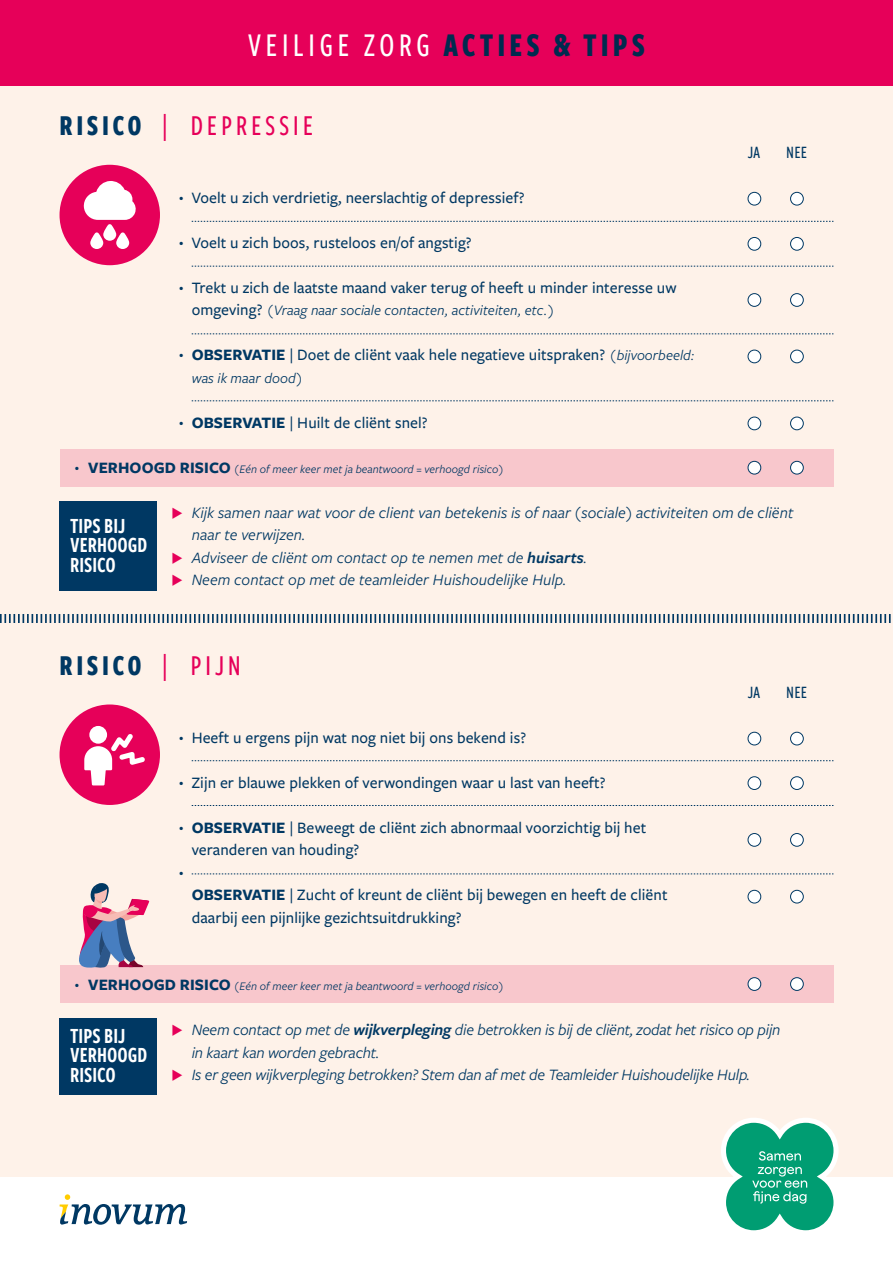
<style>
.page{position:relative;width:893px;height:1263px;background:#fff}
.page>*{position:absolute;margin:0;border:0;box-sizing:border-box;transform-origin:0 0}
.t1{font:500 34.5px "Freight Sans Cmp Pro";letter-spacing:.12em;color:#fff}
.t2{font:500 30px "Freight Sans Cmp Pro";letter-spacing:.12em;color:#e60059}
.t3{font:700 30px "Freight Sans Cmp Pro";letter-spacing:.12em;color:#003863}
.t4{font:22.5px/19.5px "Freight Sans Cmp Pro Semi";color:#fff}
.t5{font:500 18px "Freight Sans Cmp Pro";letter-spacing:.01em;color:#003863}
.t6{font:500 16.5px/22.5px "Freight Sans Pro";letter-spacing:.005em;color:#003863}
.t7{font:italic 16.5px/22.5px "Freight Sans Pro";color:#003863}
.t8{font:italic 15px "Freight Sans Pro";letter-spacing:.005em;color:#003863}
.t9{font:italic 12px "Freight Sans Pro";letter-spacing:.005em;color:#003863}
.t10{font:7.5px "Freight Sans Pro";color:#003863}
.s1{font-weight:700;color:#002b4f}
.s2{font-weight:700;color:#003863}
.s3{font-weight:500;font-style:normal;font-size:16.5px}
.s4{font-weight:700}
.s5{font-weight:400;font-style:italic;font-size:15px}
.s6{font-weight:700;font-style:normal;font-size:16.5px}
.s7{font-weight:600}
.s8{font-weight:500;color:#e60059}
</style>
<div class="page">
<svg style="left:60px;top:1194px;width:127px;height:31px"></svg>
<div style="left:0;top:72px;width:893px;height:1104px;background:#fef2e9"></div>
<svg style="left:718px;top:1118px;width:123px;height:113px"></svg>
<div style="left:60px;top:501px;width:97px;height:90px;background:#003863"></div>
<div style="left:60px;top:1018px;width:97px;height:76px;background:#003863"></div>
<div style="left:0;top:0;width:893px;height:85px;background:#e60059"></div>
<svg style="left:0;top:614px;width:891px;height:9px"></svg>
<svg style="left:192px;top:221px;width:641px;height:1px"></svg>
<svg style="left:192px;top:760px;width:641px;height:1px"></svg>
<svg style="left:192px;top:266px;width:641px;height:1px"></svg>
<svg style="left:192px;top:805px;width:641px;height:1px"></svg>
<svg style="left:192px;top:334px;width:641px;height:1px"></svg>
<svg style="left:192px;top:401px;width:641px;height:1px"></svg>
<svg style="left:192px;top:874px;width:641px;height:1px"></svg>
<div style="left:60px;top:165px;width:100px;height:100px;background:#e60059;border-radius:50%"></div>
<div style="left:790px;top:192px;width:13px;height:13px;background:#fff;border-radius:50%"></div>
<div style="left:790px;top:192px;width:14px;height:13px;border:1px solid #003863;border-radius:50%"></div>
<div style="left:748px;top:192px;width:13px;height:13px;background:#fff;border-radius:50%"></div>
<div style="left:748px;top:192px;width:13px;height:13px;border:1px solid #003863;border-radius:50%"></div>
<div style="left:790px;top:777px;width:13px;height:12px;background:#fff;border-radius:50%"></div>
<div style="left:790px;top:776px;width:14px;height:14px;border:1px solid #003863;border-radius:50%"></div>
<div style="left:748px;top:777px;width:13px;height:12px;background:#fff;border-radius:50%"></div>
<div style="left:748px;top:776px;width:13px;height:14px;border:1px solid #003863;border-radius:50%"></div>
<div style="left:790px;top:732px;width:13px;height:13px;background:#fff;border-radius:50%"></div>
<div style="left:790px;top:732px;width:14px;height:13px;border:1px solid #003863;border-radius:50%"></div>
<div style="left:748px;top:732px;width:13px;height:13px;background:#fff;border-radius:50%"></div>
<div style="left:748px;top:732px;width:13px;height:13px;border:1px solid #003863;border-radius:50%"></div>
<div style="left:790px;top:237px;width:13px;height:13px;background:#fff;border-radius:50%"></div>
<div style="left:790px;top:237px;width:14px;height:14px;border:1px solid #003863;border-radius:50%"></div>
<div style="left:748px;top:237px;width:13px;height:13px;background:#fff;border-radius:50%"></div>
<div style="left:748px;top:237px;width:13px;height:14px;border:1px solid #003863;border-radius:50%"></div>
<div style="left:790px;top:833px;width:13px;height:13px;background:#fff;border-radius:50%"></div>
<div style="left:790px;top:833px;width:14px;height:14px;border:1px solid #003863;border-radius:50%"></div>
<div style="left:748px;top:833px;width:13px;height:13px;background:#fff;border-radius:50%"></div>
<div style="left:748px;top:833px;width:13px;height:14px;border:1px solid #003863;border-radius:50%"></div>
<div style="left:790px;top:294px;width:13px;height:12px;background:#fff;border-radius:50%"></div>
<div style="left:790px;top:293px;width:14px;height:14px;border:1px solid #003863;border-radius:50%"></div>
<div style="left:748px;top:294px;width:13px;height:12px;background:#fff;border-radius:50%"></div>
<div style="left:748px;top:293px;width:13px;height:14px;border:1px solid #003863;border-radius:50%"></div>
<div style="left:790px;top:890px;width:13px;height:13px;background:#fff;border-radius:50%"></div>
<div style="left:790px;top:890px;width:14px;height:13px;border:1px solid #003863;border-radius:50%"></div>
<div style="left:748px;top:890px;width:13px;height:13px;background:#fff;border-radius:50%"></div>
<div style="left:748px;top:890px;width:13px;height:13px;border:1px solid #003863;border-radius:50%"></div>
<div style="left:790px;top:350px;width:13px;height:13px;background:#fff;border-radius:50%"></div>
<div style="left:790px;top:350px;width:14px;height:13px;border:1px solid #003863;border-radius:50%"></div>
<div style="left:748px;top:350px;width:13px;height:13px;background:#fff;border-radius:50%"></div>
<div style="left:748px;top:350px;width:13px;height:13px;border:1px solid #003863;border-radius:50%"></div>
<div style="left:790px;top:417px;width:13px;height:13px;background:#fff;border-radius:50%"></div>
<div style="left:790px;top:417px;width:14px;height:13px;border:1px solid #003863;border-radius:50%"></div>
<div style="left:748px;top:417px;width:13px;height:13px;background:#fff;border-radius:50%"></div>
<div style="left:748px;top:417px;width:13px;height:13px;border:1px solid #003863;border-radius:50%"></div>
<div style="left:60px;top:449px;width:773px;height:37px;background:#f8c7cc"></div>
<div style="left:60px;top:965px;width:773px;height:37px;background:#f8c7cc"></div>
<div style="left:790px;top:461px;width:13px;height:13px;background:#fff;border-radius:50%"></div>
<div style="left:790px;top:461px;width:14px;height:13px;border:1px solid #003863;border-radius:50%"></div>
<div style="left:748px;top:461px;width:13px;height:13px;background:#fff;border-radius:50%"></div>
<div style="left:748px;top:461px;width:13px;height:13px;border:1px solid #003863;border-radius:50%"></div>
<div style="left:790px;top:978px;width:13px;height:12px;background:#fff;border-radius:50%"></div>
<div style="left:790px;top:977px;width:14px;height:14px;border:1px solid #003863;border-radius:50%"></div>
<div style="left:748px;top:978px;width:13px;height:12px;background:#fff;border-radius:50%"></div>
<div style="left:748px;top:977px;width:13px;height:14px;border:1px solid #003863;border-radius:50%"></div>
<div style="left:60px;top:704px;width:100px;height:101px;background:#e60059;border-radius:50%"></div>
<svg style="left:83px;top:181px;width:53px;height:68px"></svg>
<svg style="left:79px;top:883px;width:70px;height:85px"></svg>
<div style="left:89px;top:726px;width:18px;height:18px;background:#fff;border-radius:50%"></div>
<svg style="left:84px;top:734px;width:61px;height:51px"></svg>
<h1 class="t1" style="left:248px;top:21px;width:399px">VEILIGE ZORG <span class="s1">ACTIES &amp; TIPS</span></h1>
<h2 class="t2" style="left:60px;top:105px;width:255px"><span class="s2">RISICO</span> | DEPRESSIE</h2>
<p class="t10" style="left:180px;top:192px;width:5px">X</p>
<p class="t10" style="left:180px;top:237px;width:5px">X</p>
<p class="t10" style="left:180px;top:282px;width:5px">X</p>
<p class="t10" style="left:180px;top:350px;width:5px">X</p>
<p class="t10" style="left:180px;top:417px;width:5px">X</p>
<p class="t6" style="left:192px;top:185px;width:335px">Voelt u zich verdrietig, neerslachtig of depressief?</p>
<p class="t6" style="left:192px;top:230px;width:281px">Voelt u zich boos, rusteloos en/of angstig?</p>
<p class="t6" style="left:192px;top:275px;width:486px">Trekt u zich de laatste maand vaker terug of heeft u minder interesse uw</p>
<p class="t8" style="left:192px;top:300px;width:365px"><span class="s3">omgeving?</span> (Vraag naar sociale contacten, activiteiten, etc.)</p>
<p class="t6" style="left:192px;top:343px;width:504px"><span class="s4">OBSERVATIE</span> | Doet de cliënt vaak hele negatieve uitspraken? <span class="s5">(bijvoorbeeld:</span></p>
<p class="t8" style="left:192px;top:368px;width:113px">was ik maar dood)</p>
<p class="t6" style="left:192px;top:410px;width:237px"><span class="s4">OBSERVATIE</span> | Huilt de cliënt snel?</p>
<p class="t10" style="left:75px;top:462px;width:5px">X</p>
<p class="t9" style="left:88px;top:461px;width:417px"><span class="s6">VERHOOGD RISICO</span> (Eén of meer keer met ja beantwoord = verhoogd risico)</p>
<p class="t5" style="left:748px;top:140px;width:14px">JA</p>
<p class="t5" style="left:786px;top:140px;width:23px">NEE</p>
<h3 class="t4" style="left:70px;top:515px;width:79px">TIPS BIJ<br>VERHOOGD<br>RISICO</h3>
<p class="t7" style="left:192px;top:500px;width:603px">Kijk samen naar wat voor de client van betekenis is of naar (sociale) activiteiten om de cliënt naar te verwijzen.<br>Adviseer de cliënt om contact op te nemen met de <span class="s7">huisarts</span>.<br>Neem contact op met de teamleider Huishoudelijke Hulp.</p>
<h2 class="t3" style="left:60px;top:645px;width:183px">RISICO <span class="s8">| PIJN</span></h2>
<p class="t10" style="left:180px;top:732px;width:5px">X</p>
<p class="t10" style="left:180px;top:777px;width:5px">X</p>
<p class="t10" style="left:180px;top:822px;width:5px">X</p>
<p class="t10" style="left:180px;top:867px;width:5px">X</p>
<p class="t6" style="left:192px;top:725px;width:336px">Heeft u ergens pijn wat nog niet bij ons bekend is?</p>
<p class="t6" style="left:192px;top:770px;width:415px">Zijn er blauwe plekken of verwondingen waar u last van heeft?</p>
<p class="t6" style="left:192px;top:815px;width:456px"><span class="s4">OBSERVATIE</span> | Beweegt de cliënt zich abnormaal voorzichtig bij het veranderen van houding?</p>
<p class="t6" style="left:192px;top:883px;width:477px"><span class="s4">OBSERVATIE</span> | Zucht of kreunt de cliënt bij bewegen en heeft de cliënt daarbij een pijnlijke gezichtsuitdrukking?</p>
<p class="t10" style="left:75px;top:980px;width:5px">X</p>
<p class="t9" style="left:88px;top:978px;width:417px"><span class="s6">VERHOOGD RISICO</span> (Eén of meer keer met ja beantwoord = verhoogd risico)</p>
<p class="t5" style="left:748px;top:680px;width:14px">JA</p>
<p class="t5" style="left:786px;top:680px;width:23px">NEE</p>
<h3 class="t4" style="left:70px;top:1025px;width:79px">TIPS BIJ<br>VERHOOGD<br>RISICO</h3>
<p class="t7" style="left:192px;top:1018px;width:590px">Neem contact op met de <span class="s7">wijkverpleging</span> die betrokken is bij de cliënt, zodat het risico op pijn in kaart kan worden gebracht.<br>Is er geen wijkverpleging betrokken? Stem dan af met de Teamleider Huishoudelijke Hulp.</p>
</div>
